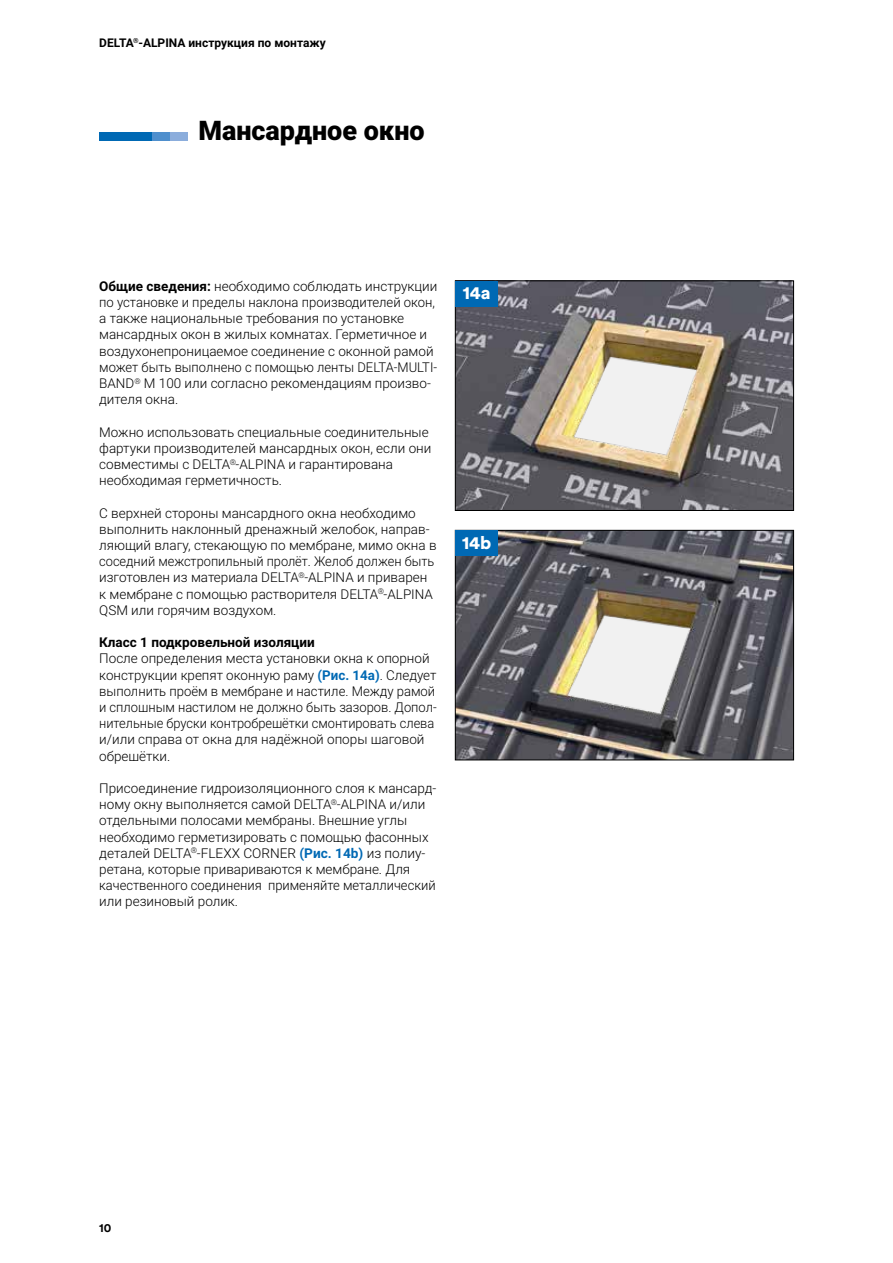
<style>
.page{position:relative;width:893px;height:1263px;background:#fff}
.page>*{position:absolute;margin:0;border:0;box-sizing:border-box;transform-origin:0 0}
.t1{font:900 27px "Roboto";color:#000}
.t2{font:900 18px "Circular XX";color:#fff}
.t3{font:300 13.5px/16.2px "Roboto";color:#000}
.t4{font:700 13.5px "Roboto";color:#000}
.t5{font:700 12px "Roboto";color:#000}
.t6{font:700 12px "Circular XX";color:#000}
.s1{font-weight:700}
.s2{font-weight:700;color:#0069b4}
</style>
<div class="page">
<img style="left:457px;top:532px;width:335px;height:226px">
<div style="left:455px;top:530px;width:339px;height:230px;border:1px solid #000"></div>
<div style="left:455px;top:530px;width:43px;height:26px;background:#0069b4"></div>
<img style="left:457px;top:283px;width:335px;height:226px">
<div style="left:455px;top:281px;width:339px;height:230px;border:1px solid #000"></div>
<div style="left:455px;top:281px;width:43px;height:26px;background:#0069b4"></div>
<div style="left:99px;top:132px;width:53px;height:8px;background:#0069b4"></div>
<div style="left:152px;top:132px;width:18px;height:8px;background:#4f8fcd"></div>
<div style="left:170px;top:132px;width:17px;height:8px;background:#8baddc"></div>
<p class="t5" style="left:99px;top:34px;width:228px">DELTA<sup>®</sup>-ALPINA инструкция по монтажу</p>
<h1 class="t1" style="left:198px;top:112px;width:228px">Мансардное окно</h1>
<p class="t3" style="left:99px;top:277px;width:340px"><span class="s1">Общие сведения:</span> необходимо соблюдать инструкции по установке и пределы наклона производителей окон, а также национальные требования по установке мансардных окон в жилых комнатах. Герметичное и воздухонепроницаемое соединение с оконной рамой может быть выполнено с помощью ленты DELTA-MULTI-BAND<sup>®</sup> M 100 или согласно рекомендациям произво&shy;дителя окна.</p>
<p class="t3" style="left:99px;top:423px;width:334px">Можно использовать специальные соединительные фартуки производителей мансардных окон, если они совместимы с DELTA<sup>®</sup>-ALPINA и гарантирована необходимая герметичность.</p>
<p class="t3" style="left:99px;top:504px;width:339px">С верхней стороны мансардного окна необходимо выполнить наклонный дренажный желобок, направ&shy;ляющий влагу, стекающую по мембране, мимо окна в соседний межстропильный пролёт. Желоб должен быть изготовлен из материала DELTA<sup>®</sup>-ALPINA и приварен к мембране с помощью растворителя DELTA<sup>®</sup>-ALPINA QSM или горячим воздухом.</p>
<p class="t4" style="left:99px;top:633px;width:217px">Класс 1 подкровельной изоляции</p>
<p class="t3" style="left:99px;top:650px;width:339px">После определения места установки окна к опорной конструкции крепят оконную раму <span class="s2">(Рис. 14a)</span>. Следует выполнить проём в мембране и настиле. Между рамой и сплошным настилом не должно быть зазоров. Допол&shy;нительные бруски контробрешётки смонтировать слева и/или справа от окна для надёжной опоры шаговой обрешётки.</p>
<p class="t3" style="left:99px;top:780px;width:339px">Присоединение гидроизоляционного слоя к мансард&shy;ному окну выполняется самой DELTA<sup>®</sup>-ALPINA и/или отдельными полосами мембраны. Внешние углы необходимо герметизировать с помощью фасонных деталей DELTA<sup>®</sup>-FLEXX CORNER <span class="s2">(Рис. 14b)</span> из полиу&shy;ретана, которые привариваются к мембране. Для качественного соединения применяйте металлический или резиновый ролик.</p>
<h2 class="t2" style="left:463px;top:280px;width:30px">14a</h2>
<h2 class="t2" style="left:462px;top:530px;width:31px">14b</h2>
<p class="t6" style="left:99px;top:1219px;width:14px">10</p>
</div>
